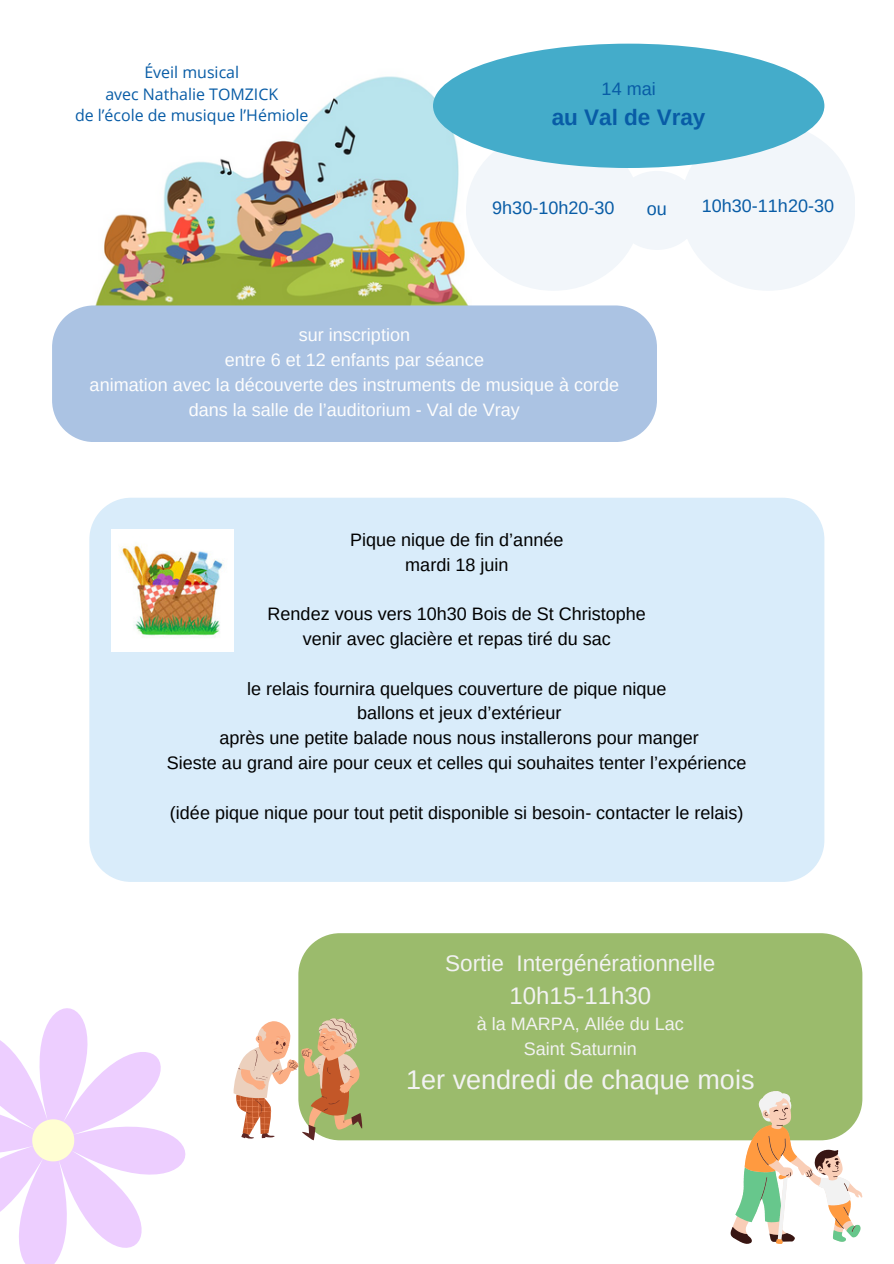
<style>
.page{position:relative;width:894px;height:1264px;background:#fff}
.page>*{position:absolute;margin:0;border:0;box-sizing:border-box;transform-origin:0 0}
.t1{font:27px "Arimo";color:#f2f2f2}
.t2{font:24px "Arimo";color:#f2f2f2}
.t3{font:22.5px "Arimo";color:#f2f2f2}
.t4{font:700 22.5px "Arimo";color:#085ca6}
.t5{font:18px/24.8px "Arimo";color:#000;text-align:center}
.t6{font:18px/24.8px "Arimo";color:#fdfdfd;text-align:center}
.t7{font:18px "Arimo";color:#085ca6}
.t8{font:18px/24.8px "Arimo";color:#f2f2f2;text-align:center}
.t9{font:15.9px "Open Sans";color:#085ca6}
</style>
<div class="page">
<img style="left:95px;top:69px;width:375px;height:236px">
<div style="left:680px;top:123px;width:175px;height:168px;background:#f2f6fa;border-radius:50%"></div>
<div style="left:52px;top:305px;width:604px;height:137px;background:#abc3e3"></div>
<div style="left:466px;top:130px;width:174px;height:161px;background:#f2f6fa;border-radius:50%"></div>
<svg style="left:0;top:1008px;width:186px;height:255px;fill:#edceff"></svg>
<svg style="left:32px;top:1119px;width:42px;height:42px;background:#fbf3db"></svg>
<div style="left:298px;top:933px;width:564px;height:207px;background:#9bbb6c"></div>
<svg style="left:233px;top:1017px;width:130px;height:123px"></svg>
<svg style="left:730px;top:1091px;width:132px;height:152px"></svg>
<div style="left:613px;top:171px;width:86px;height:79px;background:#f2f6fa;border-radius:50%"></div>
<div style="left:433px;top:44px;width:391px;height:124px;background:#44acca;border-radius:50%"></div>
<div style="left:89px;top:497px;width:735px;height:385px;background:#d9ecfa"></div>
<img style="left:112px;top:529px;width:121px;height:122px">
<h2 class="t9" style="left:144px;top:61px;width:96px">Éveil musical</h2>
<p class="t9" style="left:105px;top:83px;width:174px">avec Nathalie TOMZICK</p>
<p class="t9" style="left:75px;top:104px;width:235px">de l’école de musique l’Hémiole</p>
<h2 class="t7" style="left:601px;top:78px;width:55px">14 mai</h2>
<h2 class="t4" style="left:551px;top:104px;width:155px">au Val de Vray</h2>
<p class="t7" style="left:492px;top:198px;width:124px">9h30-10h20-30</p>
<h2 class="t7" style="left:646px;top:198px;width:22px">ou</h2>
<p class="t7" style="left:701px;top:195px;width:134px">10h30-11h20-30</p>
<p class="t6" style="left:90px;top:323px;width:531px">sur inscription<br>entre 6 et 12 enfants par séance<br>animation avec la découverte des instruments de musique à corde dans la salle de l’auditorium - Val de Vray</p>
<h2 class="t5" style="left:350px;top:527px;width:215px">Pique nique de fin d’année mardi 18 juin</h2>
<h2 class="t5" style="left:267px;top:601px;width:379px">Rendez vous vers 10h30 Bois de St Christophe venir avec glacière et repas tiré du sac</h2>
<h2 class="t5" style="left:167px;top:676px;width:580px">le relais fournira quelques couverture de pique nique<br>ballons et jeux d’extérieur<br>après une petite balade nous nous installerons pour manger<br>Sieste au grand aire pour ceux et celles qui souhaites tenter l’expérience</h2>
<h2 class="t5" style="left:170px;top:799px;width:574px">(idée pique nique pour tout petit disponible si besoin- contacter le relais)</h2>
<p class="t3" style="left:445px;top:950px;width:272px">Sortie Intergénérationnelle</p>
<p class="t2" style="left:509px;top:982px;width:143px">10h15-11h30</p>
<p class="t8" style="left:476px;top:1011px;width:208px">à la MARPA, Allée du Lac<br>Saint Saturnin</p>
<p class="t1" style="left:406px;top:1064px;width:349px">1er vendredi de chaque mois</p>
</div>
